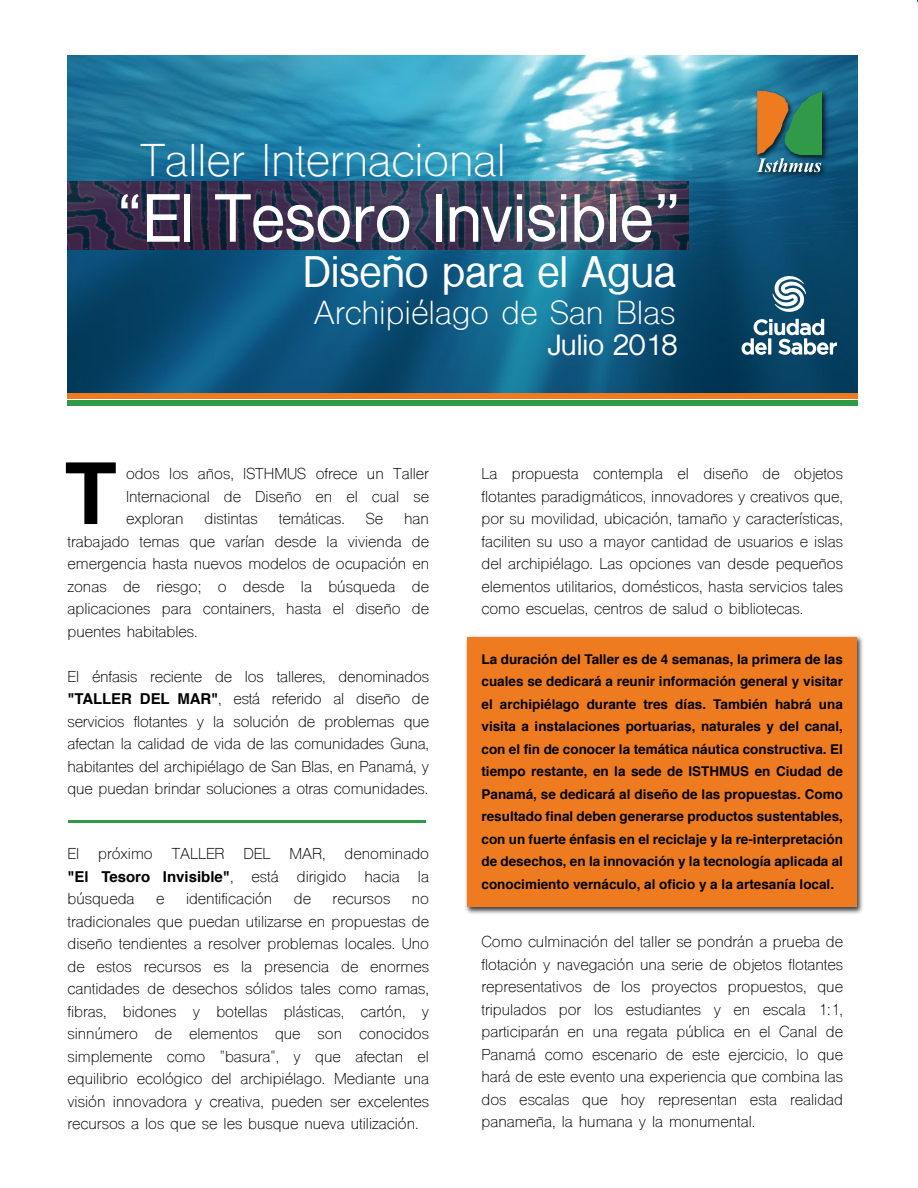
<style>
.page{position:relative;width:918px;height:1188px;background:#fff}
.page>*{position:absolute;margin:0;border:0;box-sizing:border-box;transform-origin:0 0}
.t1{font:700 85.65px "Helvetica";color:#000}
.t2{font:700 63px "Shree Dev 0714";color:#fff}
.t3{font:43.65px "Shree Dev 0714";color:#fff}
.t4{font:700 41.1px "Shree Dev 0714";color:#fff}
.t5{font:31.65px "Shree Dev 0714";color:#fff}
.t6{font:700 27.15px "Shree Dev 0714";color:#fff}
.t7{font:15px/22.5px "Shree Dev 0714";color:#000;text-align:justify}
.t8{font:700 13.5px/22.5px "Helvetica";color:#000;text-align:justify}
.s1{font-family:"Helvetica";font-weight:700}
</style>
<div class="page">
<img style="left:465px;top:635px;width:398px;height:279px">
<div style="left:467px;top:638px;width:390px;height:269px;background:#ef7b20"></div>
<img style="left:67px;top:0;width:851px;height:393px">
<div style="left:0;top:393px;width:918px;height:6px;background:#ef7b20"></div>
<div style="left:0;top:400px;width:918px;height:5px;background:#319a48"></div>
<hr style="left:68px;top:820px;width:358px;height:3px;background:#319a48">
<img style="left:752px;top:86px;width:79px;height:95px">
<svg style="left:757px;top:91px;width:65px;height:81px;background:#668259"></svg>
<svg style="left:773px;top:275px;width:33px;height:38px"></svg>
<svg style="left:742px;top:319px;width:95px;height:36px"></svg>
<img style="left:67px;top:182px;width:622px;height:68px">
<div style="left:0;top:2px;width:67px;height:431px;background:#fff"></div>
<div style="left:859px;top:2px;width:59px;height:431px;background:#fff"></div>
<div style="left:0;top:0;width:916px;height:55px;background:#fff"></div>
<h3 class="t3" style="left:141px;top:134px;width:367px">Taller Internacional</h3>
<h2 class="t2" style="left:117px;top:183px;width:565px">“El Tesoro Invisible”</h2>
<h3 class="t4" style="left:303px;top:249px;width:374px">Diseño para el Agua</h3>
<h3 class="t5" style="left:314px;top:293px;width:363px">Archipiélago de San Blas</h3>
<h3 class="t6" style="left:548px;top:329px;width:131px">Julio 2018</h3>
<h1 class="t1" style="left:64px;top:425px;width:54px">T</h1>
<p class="t7" style="left:126px;top:464px;width:305px">odos los años, ISTHMUS ofrece un Taller Internacional de Diseño en el cual se exploran</p>
<p class="t7" style="left:205px;top:509px;width:55px">distintas</p>
<p class="t7" style="left:279px;top:509px;width:68px">temáticas.</p>
<p class="t7" style="left:366px;top:509px;width:19px">Se</p>
<p class="t7" style="left:68px;top:509px;width:363px;text-indent:337px">han trabajado temas que varían desde la vivienda de emergencia hasta nuevos modelos de ocupación en zonas de riesgo; o desde la búsqueda de aplicaciones para containers, hasta el diseño de puentes habitables.</p>
<p class="t7" style="left:68px;top:667px;width:363px">El énfasis reciente de los talleres, denominados <span class="s1">"TALLER DEL MAR"</span>, está referido al diseño de servicios flotantes y la solución de problemas que afectan la calidad de vida de las comunidades Guna, habitantes del archipiélago de San Blas, en Panamá, y que puedan brindar soluciones a otras comunidades.</p>
<p class="t7" style="left:68px;top:844px;width:13px">El</p>
<p class="t7" style="left:98px;top:844px;width:56px">próximo</p>
<p class="t7" style="left:172px;top:844px;width:54px">TALLER</p>
<p class="t7" style="left:244px;top:844px;width:28px">DEL</p>
<p class="t7" style="left:289px;top:844px;width:38px">MAR,</p>
<p class="t7" style="left:68px;top:844px;width:363px;text-indent:277px">denominado <span class="s1">"El Tesoro Invisible"</span>, está dirigido hacia la búsqueda</p>
<p class="t7" style="left:156px;top:889px;width:10px">e</p>
<p class="t7" style="left:186px;top:889px;width:88px">identificación</p>
<p class="t7" style="left:294px;top:889px;width:19px">de</p>
<p class="t7" style="left:333px;top:889px;width:59px">recursos</p>
<p class="t7" style="left:68px;top:889px;width:363px;text-indent:344px">no tradicionales que puedan utilizarse en propuestas de diseño tendientes a resolver problemas locales. Uno de estos recursos es la presencia de enormes cantidades de desechos sólidos tales como ramas, fibras, bidones y botellas plásticas, cartón, y sinnúmero de elementos que son conocidos simplemente como "basura", y que afectan el equilibrio ecológico del archipiélago. Mediante una visión innovadora y creativa, pueden ser excelentes recursos a los que se les busque nueva utilización.</p>
<p class="t7" style="left:482px;top:464px;width:363px">La propuesta contempla el diseño de objetos flotantes paradigmáticos, innovadores y creativos que, por su movilidad, ubicación, tamaño y características, faciliten su uso a mayor cantidad de usuarios e islas del archipiélago. Las opciones van desde pequeños elementos utilitarios, domésticos, hasta servicios tales como escuelas, centros de salud o bibliotecas.</p>
<p class="t8" style="left:482px;top:648px;width:363px">La duración del Taller es de 4 semanas, la primera de las cuales se dedicará a reunir información general y visitar el archipiélago durante tres días. También habrá una visita a instalaciones portuarias, naturales y del canal, con el fin de conocer la temática náutica constructiva. El tiempo restante, en la sede de ISTHMUS en Ciudad de Panamá, se dedicará al diseño de las propuestas. Como resultado final deben generarse productos sustentables, con un fuerte énfasis en el reciclaje y la re-interpretación de desechos, en la innovación y la tecnología aplicada al conocimiento vernáculo, al oficio y a la artesanía local.</p>
<p class="t7" style="left:482px;top:932px;width:363px">Como culminación del taller se pondrán a prueba de flotación y navegación una serie de objetos flotantes representativos de los proyectos propuestos, que tripulados por los estudiantes y en escala 1:1, participarán en una regata pública en el Canal de Panamá como escenario de este ejercicio, lo que hará de este evento una experiencia que combina las dos escalas que hoy representan esta realidad panameña, la humana y la monumental.</p>
</div>
